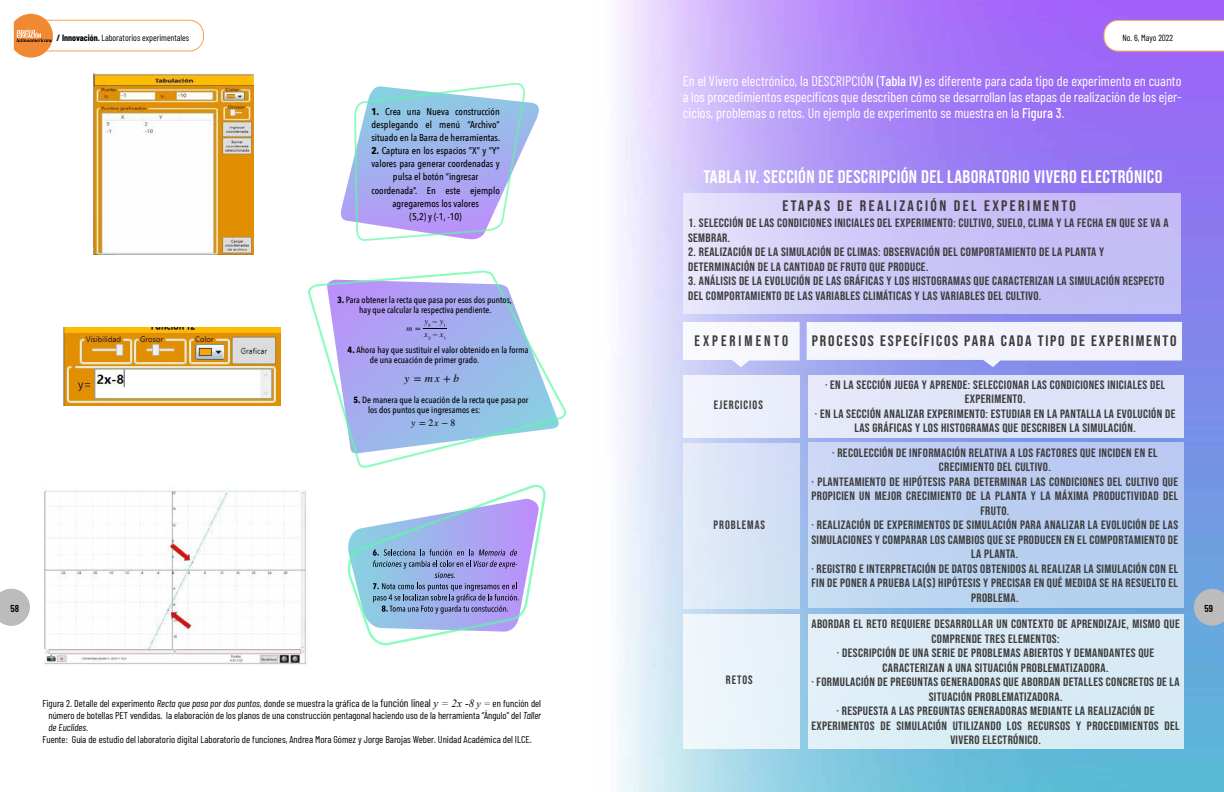
<style>
.page{position:relative;width:1224px;height:792px;background:#fff}
.page>*{position:absolute;margin:0;border:0;box-sizing:border-box;transform-origin:0 0}
.t1{font:18.1px "Bebas Neue";letter-spacing:.02em;color:#fff;scale:1.07 1}
.t2{font:15.1px "Bebas Neue";letter-spacing:.11em;color:#3c3c3b;scale:1.07 1}
.t3{font:15.1px "Bebas Neue";letter-spacing:.15em;color:#3c3c3b;scale:1.07 1}
.t4{font:15.1px "Bebas Neue";letter-spacing:.2em;color:#3c3c3b}
.t5{font:14px/16px "Barlow Condensed";color:#fff;text-align:justify}
.t6{font:12.1px/14.5px "Bebas Neue";letter-spacing:.03em;color:#3c3c3b;text-align:center;scale:1.07 1}
.t7{font:12.1px "Bebas Neue";letter-spacing:.08em;color:#3c3c3b}
.t8{font:12.1px "Bebas Neue";letter-spacing:.03em;color:#3c3c3b}
.t9{font:italic 11.3px "STIX General";color:#000}
.t10{font:10px "Barlow Condensed";color:#000}
.t11{font:italic 10px "Barlow Condensed";color:#000}
.t12{font:600 10px "Barlow Condensed";color:#000}
.t13{font:500 9.9px/13.2px "Avenir Next Condensed";color:#000;text-align:justify}
.t14{font:9.8px "STIX General";color:#000}
.t15{font:500 9px/9.9px "Avenir Next Condensed";color:#000}
.t16{font:9px "Barlow Condensed";color:#000}
.t17{font:italic 8.1px/12.8px "STIX General";color:#000}
.s1{font-weight:700}
.s2{font-weight:500}
.s3{font-style:normal}
.s4{font-style:italic}
.s5{font-size:11px}
.s6{font-family:"Times New Roman";font-style:italic;font-size:11px}
.s7{font-family:"Times New Roman";font-style:italic}
</style>
<div class="page">
<img style="left:617px;top:0;width:607px;height:792px">
<svg style="left:1104px;top:20px;width:120px;height:31px"></svg>
<svg style="left:0;top:589px;width:30px;height:37px"></svg>
<svg style="left:1194px;top:589px;width:30px;height:37px"></svg>
<svg style="left:348px;top:485px;width:198px;height:160px"></svg>
<svg style="left:308px;top:271px;width:258px;height:197px"></svg>
<svg style="left:423px;top:324px;width:24px;height:5px"></svg>
<svg style="left:341px;top:83px;width:198px;height:158px"></svg>
<img style="left:44px;top:490px;width:262px;height:175px">
<img style="left:63px;top:328px;width:217px;height:77px">
<img style="left:94px;top:74px;width:160px;height:181px">
<svg style="left:683px;top:322px;width:117px;height:45px"></svg>
<svg style="left:807px;top:322px;width:375px;height:45px"></svg>
<div style="left:683px;top:375px;width:117px;height:62px;background:#edeffb"></div>
<div style="left:684px;top:194px;width:497px;height:120px;background:linear-gradient(to right,#e0dcfa,#bcb5f5)"></div>
<div style="left:683px;top:443px;width:117px;height:165px;background:#d8e4f7"></div>
<div style="left:683px;top:614px;width:116px;height:135px;background:#eaf4fa"></div>
<div style="left:808px;top:375px;width:376px;height:63px;background:#dfe4f9"></div>
<div style="left:808px;top:443px;width:376px;height:165px;background:linear-gradient(to right,#c7d8f3,#b3caef)"></div>
<div style="left:808px;top:614px;width:376px;height:135px;background:#daecf6"></div>
<div style="left:19px;top:20px;width:185px;height:31px;border:1px solid #f6a257;border-radius:14px"></div>
<svg style="left:14px;top:14px;width:39px;height:44px;background:#ec9f5f"></svg>
<p class="t16" style="left:57px;top:31px;width:134px"><span class="s1">/ Innovación.</span> Laboratorios experimentales</p>
<p class="t16" style="left:1123px;top:31px;width:52px">No. 6, Mayo 2022</p>
<p class="t5" style="left:683px;top:72px;width:500px">En el Vivero electrónico, la DESCRIPCIÓN (<span class="s2">Tabla IV</span>) es diferente para cada tipo de experimento en cuanto a los procedimientos específicos que describen cómo se desarrollan las etapas de realización de los ejer&shy;cicios, problemas o retos. Un ejemplo de experimento se muestra en la <span class="s2">Figura 3</span>.</p>
<p class="t13" style="left:371px;top:105px;width:130px"><span class="s1">1.</span> Crea una Nueva construcción desplegando el menú “Archivo” situado en la Barra de herramientas.</p>
<p class="t13" style="left:371px;top:144px;width:130px;text-align:center"><span class="s1">2.</span> Captura en los espacios “X” y “Y” valores para generar coordenadas y pulsa el botón “ingresar coordenada”. En este ejemplo agregaremos los valores<br>(5,2) y (-1, -10)</p>
<h1 class="t1" style="left:703px;top:166px;width:430px">TABLA IV. SECCIÓN DE DESCRIPCIÓN DEL LABORATORIO VIVERO ELECTRÓNICO</h1>
<p class="t3" style="left:782px;top:198px;width:276px">ETAPAS DE REALIZACIÓN DEL EXPERIMENTO</p>
<p class="t6" style="left:688px;top:216px;width:451px;text-align:left">1. SELECCIÓN DE LAS CONDICIONES INICIALES DEL EXPERIMENTO: CULTIVO, SUELO, CLIMA Y LA FECHA EN QUE SE VA A<br>SEMBRAR.</p>
<p class="t6" style="left:688px;top:245px;width:390px;text-align:left">2. REALIZACIÓN DE LA SIMULACIÓN DE CLIMAS: OBSERVACIÓN DEL COMPORTAMIENTO DE LA PLANTA Y<br>DETERMINACIÓN DE LA CANTIDAD DE FRUTO QUE PRODUCE.</p>
<p class="t6" style="left:688px;top:274px;width:447px;text-align:left">3. ANÁLISIS DE LA EVOLUCIÓN DE LAS GRÁFICAS Y LOS HISTOGRAMAS QUE CARACTERIZAN LA SIMULACIÓN RESPECTO<br>DEL COMPORTAMIENTO DE LAS VARIABLES CLIMÁTICAS Y LAS VARIABLES DEL CULTIVO.</p>
<p class="t15" style="left:337px;top:295px;width:176px;text-align:center"><span class="s1">3.</span> Para obtener la recta que pasa por esos dos puntos, hay que calcular la respectiva pendiente.</p>
<p class="t15" style="left:370px;top:345px;width:160px;text-indent:-22px"><span class="s1">4.</span> Ahora hay que sustituir el valor obtenido en la forma de una ecuación de primer grado.</p>
<p class="t15" style="left:368px;top:394px;width:162px;text-indent:-15px"><span class="s1">5.</span> De manera que la ecuación de la recta que pasa por los dos puntos que ingresamos es:</p>
<p class="t17" style="left:406px;top:321px;width:16px">m <span class="s3">=</span></p>
<p class="t17" style="left:424px;top:315px;width:21px">y <span class="s3">−</span>y x <span class="s3">−</span>x</p>
<p class="t9" style="left:405px;top:370px;width:56px">y<span class="s3">=</span>mx<span class="s3">+</span>b</p>
<p class="t14" style="left:411px;top:416px;width:46px"><span class="s4">y</span>=2<span class="s4">x</span>−8</p>
<p class="t4" style="left:694px;top:332px;width:95px">EXPERIMENTO</p>
<p class="t2" style="left:812px;top:332px;width:342px">PROCESOS ESPECÍFICOS PARA CADA TIPO DE EXPERIMENTO</p>
<p class="t6" style="left:815px;top:377px;width:339px">· EN LA SECCIÓN JUEGA Y APRENDE: SELECCIONAR LAS CONDICIONES INICIALES DEL EXPERIMENTO.<br>· EN LA SECCIÓN ANALIZAR EXPERIMENTO: ESTUDIAR EN LA PANTALLA LA EVOLUCIÓN DE LAS GRÁFICAS Y LOS HISTOGRAMAS QUE DESCRIBEN LA SIMULACIÓN.</p>
<p class="t6" style="left:811px;top:445px;width:344px">· RECOLECCIÓN DE INFORMACIÓN RELATIVA A LOS FACTORES QUE INCIDEN EN EL CRECIMIENTO DEL CULTIVO.<br>· PLANTEAMIENTO DE HIPÓTESIS PARA DETERMINAR LAS CONDICIONES DEL CULTIVO QUE PROPICIEN UN MEJOR CRECIMIENTO DE LA PLANTA Y LA MÁXIMA PRODUCTIVIDAD DEL FRUTO.<br>· REALIZACIÓN DE EXPERIMENTOS DE SIMULACIÓN PARA ANALIZAR LA EVOLUCIÓN DE LAS SIMULACIONES Y COMPARAR LOS CAMBIOS QUE SE PRODUCEN EN EL COMPORTAMIENTO DE LA PLANTA.<br>· REGISTRO E INTERPRETACIÓN DE DATOS OBTENIDOS AL REALIZAR LA SIMULACIÓN CON EL FIN DE PONER A PRUEBA LA(S) HIPÓTESIS Y PRECISAR EN QUÉ MEDIDA SE HA RESUELTO EL PROBLEMA.</p>
<p class="t6" style="left:811px;top:617px;width:346px">ABORDAR EL RETO REQUIERE DESARROLLAR UN CONTEXTO DE APRENDIZAJE, MISMO QUE COMPRENDE TRES ELEMENTOS:<br>· DESCRIPCIÓN DE UNA SERIE DE PROBLEMAS ABIERTOS Y DEMANDANTES QUE CARACTERIZAN A UNA SITUACIÓN PROBLEMATIZADORA.<br>· FORMULACIÓN DE PREGUNTAS GENERADORAS QUE ABORDAN DETALLES CONCRETOS DE LA SITUACIÓN PROBLEMATIZADORA.<br>· RESPUESTA A LAS PREGUNTAS GENERADORAS MEDIANTE LA REALIZACIÓN DE EXPERIMENTOS DE SIMULACIÓN UTILIZANDO LOS RECURSOS Y PROCEDIMIENTOS DEL VIVERO ELECTRÓNICO.</p>
<p class="t7" style="left:714px;top:398px;width:50px">EJERCICIOS</p>
<p class="t7" style="left:714px;top:518px;width:53px">PROBLEMAS</p>
<p class="t12" style="left:11px;top:602px;width:10px">58</p>
<p class="t12" style="left:1204px;top:602px;width:10px">59</p>
<p class="t8" style="left:726px;top:673px;width:28px">RETOS</p>
<p class="t10" style="left:43px;top:696px;width:500px">Figura 2. Detalle del experimento <span class="s4">Recta que pasa por dos puntos</span>, donde se muestra la gráfica de la <span class="s5">función lineal</span> <span class="s6">y = 2x -8</span> <span class="s7">y =</span> en función del</p>
<p class="t10" style="left:49px;top:708px;width:494px">número de botellas PET vendidas. la elaboración de los planos de una construcción pentagonal haciendo uso de la herramienta “Ángulo” del <span class="s4">Taller</span></p>
<p class="t11" style="left:49px;top:720px;width:41px">de Euclides<span class="s3">.</span></p>
<p class="t10" style="left:43px;top:732px;width:491px">Fuente: Guía de estudio del laboratorio digital Laboratorio de funciones, Andrea Mora Gómez y Jorge Barojas Weber. Unidad Académica del ILCE.</p>
</div>
